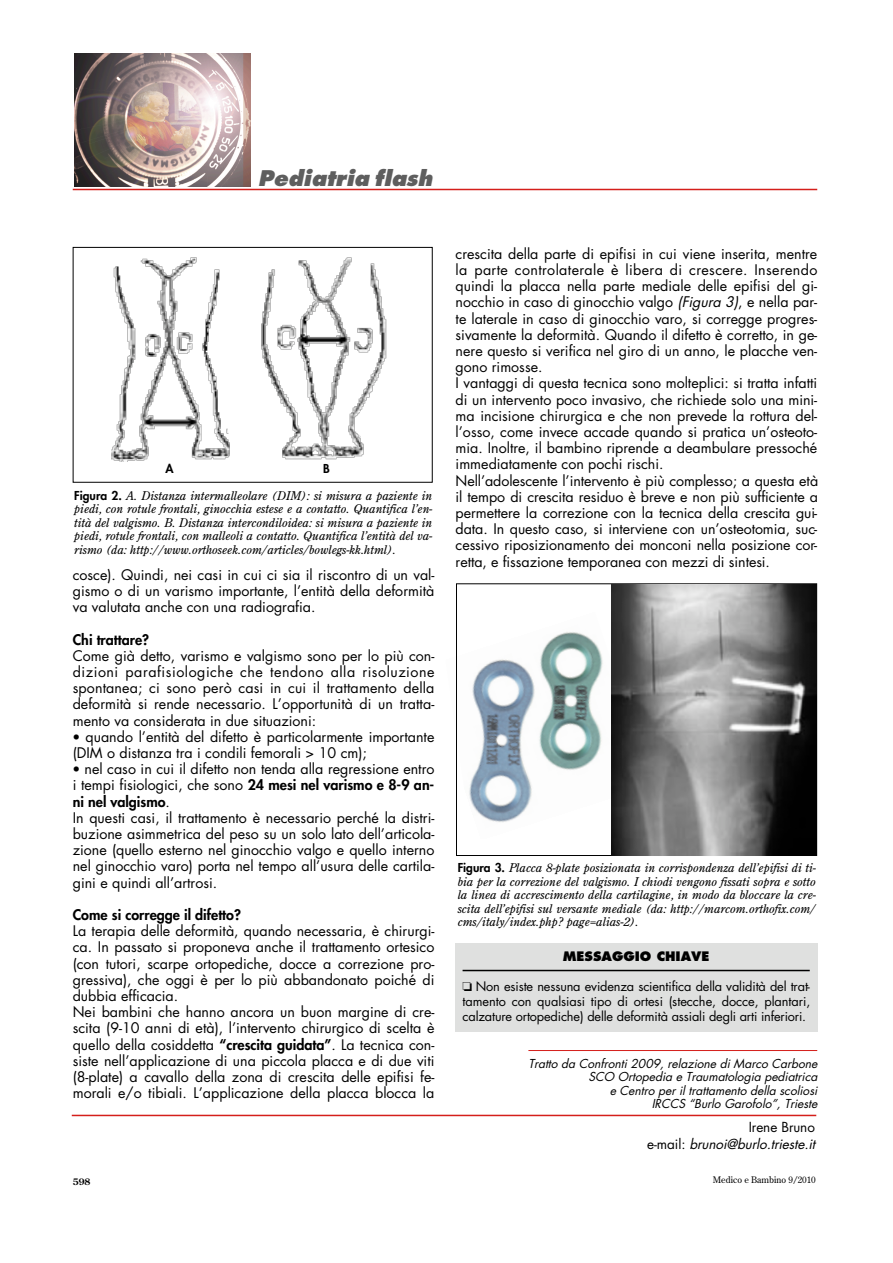
<style>
.page{position:relative;width:893px;height:1263px;background:#fff}
.page>*{position:absolute;margin:0;border:0;box-sizing:border-box;transform-origin:0 0}
.t1{font:italic 800 21px "Futura";color:#5e5e5e}
.t2{font:14.25px/16.2px "Futura";color:#000}
.t3{font:800 14.25px "Futura";color:#000}
.t4{font:italic 13.5px/16.5px "Futura";letter-spacing:-.005em;color:#000;text-align:right}
.t5{font:12.75px/15px "Futura";letter-spacing:-.01em;color:#000;text-align:justify}
.t6{font:800 12.75px "Futura";color:#000}
.t7{font:italic 12px/13.5px "Century Old Style";color:#000;text-align:justify}
.t8{font:italic 12px/13.5px "Futura";color:#000;text-align:right}
.t9{font:800 12px "Futura";color:#000}
.t10{font:9px "Century Old Style";color:#000}
.t11{font:700 9px "Century Old Style";color:#000}
.s1{font-family:"Futura";font-weight:800;font-style:normal}
.s2{font-family:"Helvetica Neue";font-style:italic}
.s3{font-weight:800}
.s4{font-style:italic}
.s5{font-style:normal}
</style>
<div class="page">
<img style="left:74px;top:53px;width:176px;height:133px">
<hr style="left:73px;top:189px;width:744px;height:1px;background:#d51f1b">
<div style="left:455px;top:943px;width:362px;height:89px;background:#dfe0df"></div>
<hr style="left:462px;top:970px;width:347px;height:1px;background:#000">
<div style="left:73px;top:247px;width:359px;height:236px;border:1px solid #000"></div>
<img style="left:111px;top:257px;width:276px;height:205px">
<svg style="left:224px;top:406px;width:23px;height:32px"></svg>
<svg style="left:359px;top:408px;width:28px;height:31px"></svg>
<svg style="left:528px;top:1050px;width:290px;height:1px"></svg>
<hr style="left:72px;top:1115px;width:744px;height:1px;background:#d51f1b">
<img style="left:469px;top:632px;width:134px;height:190px">
<img style="left:611px;top:584px;width:205px;height:271px">
<h1 class="t1" style="left:258px;top:169px;width:176px">Pediatria flash</h1>
<p class="t9" style="left:165px;top:462px;width:10px">A</p>
<p class="t9" style="left:323px;top:462px;width:8px">B</p>
<p class="t7" style="left:74px;top:489px;width:360px"><span class="s1">Figura 2.</span> A. Distanza intermalleolare (DIM): si misura a paziente in piedi, con rotule frontali, ginocchia estese e a contatto. Quantifica l’en&shy;tità del valgismo. B. Distanza intercondiloidea: si misura a paziente in piedi, rotule frontali, con malleoli a contatto. Quantifica l’entità del va&shy;rismo (da: http://www.orthoseek.com/articles/bowlegs-kk.html).</p>
<p class="t2" style="left:73px;top:568px;width:363px;text-align:justify">cosce). Quindi, nei casi in cui ci sia il riscontro di un val&shy;gismo o di un varismo importante, l’entità della deformità va valutata anche con una radiografia.</p>
<p class="t3" style="left:73px;top:633px;width:78px">Chi trattare?</p>
<p class="t2" style="left:73px;top:649px;width:363px;text-align:justify">Come già detto, varismo e valgismo sono per lo più con&shy;dizioni parafisiologiche che tendono alla risoluzione spontanea; ci sono però casi in cui il trattamento della deformità si rende necessario. L’opportunità di un tratta&shy;mento va considerata in due situazioni:</p>
<p class="t2" style="left:73px;top:730px;width:363px"><span class="s2">•</span> quando l’entità del difetto è particolarmente importante (DIM o distanza tra i condili femorali &gt; 10 cm);</p>
<p class="t2" style="left:73px;top:762px;width:363px"><span class="s2">•</span> nel caso in cui il difetto non tenda alla regressione entro i tempi fisiologici, che sono <span class="s3">24 mesi nel varismo e 8-9 an&shy;ni nel valgismo</span>.<br>In questi casi, il trattamento è necessario perché la distri&shy;buzione asimmetrica del peso su un solo lato dell’articola&shy;zione (quello esterno nel ginocchio valgo e quello interno nel ginocchio varo) porta nel tempo all’usura delle cartila&shy;gini e quindi all’artrosi.</p>
<p class="t3" style="left:73px;top:908px;width:170px">Come si corregge il difetto?</p>
<p class="t2" style="left:73px;top:924px;width:363px">La terapia delle deformità, quando necessaria, è chirurgi&shy;ca. In passato si proponeva anche il trattamento ortesico (con tutori, scarpe ortopediche, docce a correzione pro&shy;gressiva), che oggi è per lo più abbandonato poiché di dubbia efficacia.<br>Nei bambini che hanno ancora un buon margine di cre&shy;scita (9-10 anni di età), l’intervento chirurgico di scelta è quello della cosiddetta <span class="s3">“crescita guidata”</span>. La tecnica con&shy;siste nell’applicazione di una piccola placca e di due viti (8-plate) a cavallo della zona di crescita delle epifisi fe&shy;morali e/o tibiali. L’applicazione della placca blocca la</p>
<p class="t2" style="left:455px;top:247px;width:364px">crescita della parte di epifisi in cui viene inserita, mentre la parte controlaterale è libera di crescere. Inserendo quindi la placca nella parte mediale delle epifisi del gi&shy;nocchio in caso di ginocchio valgo <span class="s4">(Figura 3)</span>, e nella par&shy;te laterale in caso di ginocchio varo, si corregge progres&shy;sivamente la deformità. Quando il difetto è corretto, in ge&shy;nere questo si verifica nel giro di un anno, le placche ven&shy;gono rimosse.<br>I vantaggi di questa tecnica sono molteplici: si tratta infatti di un intervento poco invasivo, che richiede solo una mini&shy;ma incisione chirurgica e che non prevede la rottura del&shy;l’osso, come invece accade quando si pratica un’osteoto&shy;mia. Inoltre, il bambino riprende a deambulare pressoché immediatamente con pochi rischi.<br>Nell’adolescente l’intervento è più complesso; a questa età il tempo di crescita residuo è breve e non più sufficiente a permettere la correzione con la tecnica della crescita gui&shy;data. In questo caso, si interviene con un’osteotomia, suc&shy;cessivo riposizionamento dei monconi nella posizione cor&shy;retta, e fissazione temporanea con mezzi di sintesi.</p>
<p class="t7" style="left:457px;top:862px;width:360px"><span class="s1">Figura 3.</span> Placca 8-plate posizionata in corrispondenza dell’epifisi di ti&shy;bia per la correzione del valgismo. I chiodi vengono fissati sopra e sotto la linea di accrescimento della cartilagine, in modo da bloccare la cre&shy;scita dell’epifisi sul versante mediale (da: http://marcom.orthofix.com/ cms/italy/index.php? page=alias-2).</p>
<p class="t6" style="left:563px;top:951px;width:148px">MESSAGGIO CHIAVE</p>
<p class="t5" style="left:462px;top:980px;width:349px">❏ Non esiste nessuna evidenza scientifica della validità del trat&shy;tamento con qualsiasi tipo di ortesi (stecche, docce, plantari, calzature ortopediche) delle deformità assiali degli arti inferiori.</p>
<p class="t8" style="left:528px;top:1058px;width:290px">Tratto da Confronti 2009, relazione di Marco Carbone SCO Ortopedia e Traumatologia pediatrica<br>e Centro per il trattamento della scoliosi<br>IRCCS “Burlo Garofolo”, Trieste</p>
<p class="t4" style="left:647px;top:1120px;width:169px"><span class="s5">Irene Bruno<br>e-mail:</span> brunoi@burlo.trieste.it</p>
<p class="t11" style="left:73px;top:1178px;width:19px">598</p>
<p class="t10" style="left:712px;top:1176px;width:104px">Medico e Bambino 9/2010</p>
</div>
